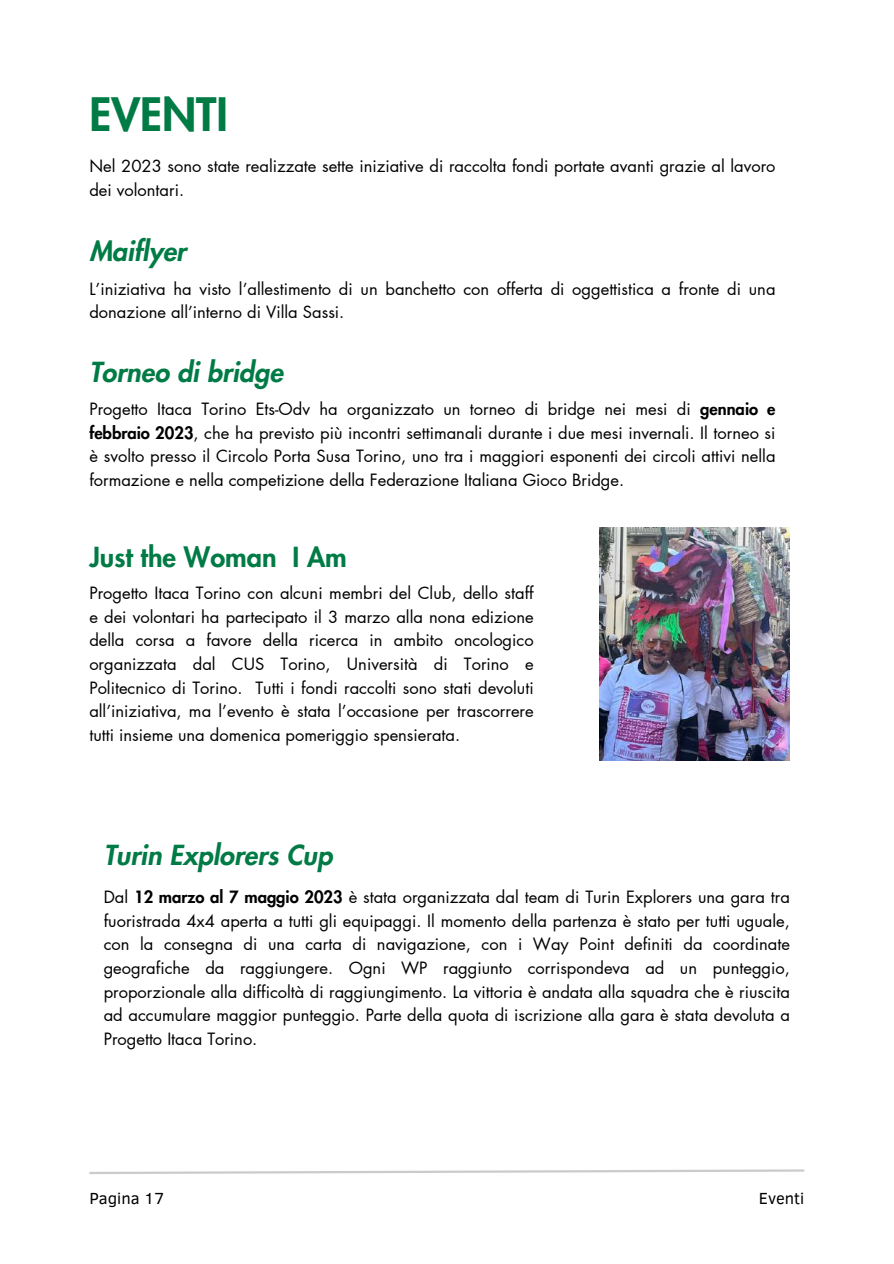
<style>
.page{position:relative;width:894px;height:1264px;background:#fff}
.page>*{position:absolute;margin:0;border:0;box-sizing:border-box;transform-origin:0 0}
.t1{font:800 45px "Futura LT Pro";color:#017b45}
.t2{font:italic 800 27px "Futura LT Pro";color:#017b45}
.t3{font:800 27px "Futura LT Pro";color:#017b45}
.t4{font:16.5px/23.7px "Futura LT Pro";color:#000001;text-align:justify}
.t5{font:16.5px "Clear Sans";color:#000001}
.s1{font-weight:800}
</style>
<div class="page">
<svg style="left:89px;top:1169px;width:716px;height:5px"></svg>
<img style="left:599px;top:528px;width:190px;height:232px">
<h1 class="t1" style="left:89px;top:94px;width:140px">EVENTI</h1>
<p class="t4" style="left:89px;top:155px;width:687px">Nel 2023 sono state realizzate sette iniziative di raccolta fondi portate avanti grazie al lavoro dei volontari.</p>
<h2 class="t2" style="left:89px;top:238px;width:98px">Maiflyer</h2>
<p class="t4" style="left:89px;top:277px;width:687px">L’iniziativa ha visto l’allestimento di un banchetto con offerta di oggettistica a fronte di una donazione all’interno di Villa Sassi.</p>
<h2 class="t2" style="left:89px;top:360px;width:195px">Torneo di bridge</h2>
<p class="t4" style="left:89px;top:398px;width:687px">Progetto Itaca Torino Ets-Odv ha organizzato un torneo di bridge nei mesi di <span class="s1">gennaio e febbraio 2023</span>, che ha previsto più incontri settimanali durante i due mesi invernali. Il torneo si è svolto presso il Circolo Porta Susa Torino, uno tra i maggiori esponenti dei circoli attivi nella formazione e nella competizione della Federazione Italiana Gioco Bridge.</p>
<h2 class="t3" style="left:89px;top:544px;width:259px">Just the Woman I Am</h2>
<p class="t4" style="left:89px;top:582px;width:446px">Progetto Itaca Torino con alcuni membri del Club, dello staff e dei volontari ha partecipato il 3 marzo alla nona edizione della corsa a favore della ricerca in ambito oncologico organizzata dal CUS Torino, Università di Torino e Politecnico di Torino. Tutti i fondi raccolti sono stati devoluti all’iniziativa, ma l’evento è stata l’occasione per trascorrere tutti insieme una domenica pomeriggio spensierata.</p>
<h2 class="t2" style="left:104px;top:842px;width:230px">Turin Explorers Cup</h2>
<p class="t4" style="left:104px;top:885px;width:687px">Dal <span class="s1">12 marzo al 7 maggio 2023</span> è stata organizzata dal team di Turin Explorers una gara tra fuoristrada 4x4 aperta a tutti gli equipaggi. Il momento della partenza è stato per tutti uguale, con la consegna di una carta di navigazione, con i Way Point definiti da coordinate geografiche da raggiungere. Ogni WP raggiunto corrispondeva ad un punteggio, proporzionale alla difficoltà di raggiungimento. La vittoria è andata alla squadra che è riuscita ad accumulare maggior punteggio. Parte della quota di iscrizione alla gara è stata devoluta a Progetto Itaca Torino.</p>
<p class="t5" style="left:89px;top:1186px;width:76px">Pagina 17</p>
<p class="t5" style="left:758px;top:1186px;width:47px">Eventi</p>
</div>
